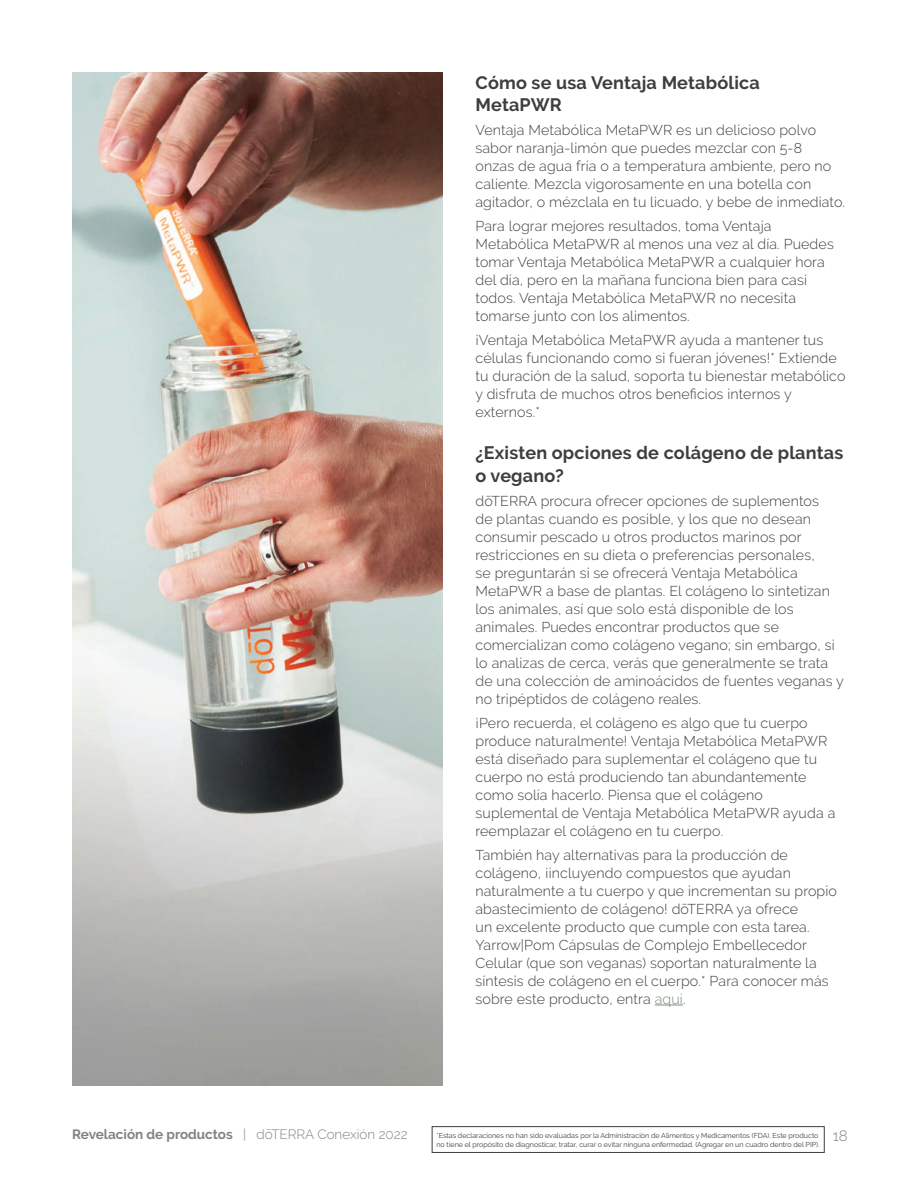
<style>
.page{position:relative;width:918px;height:1188px;background:#fff}
.page>*{position:absolute;margin:0;border:0;box-sizing:border-box;transform-origin:0 0}
.t1{font:700 18px/22.5px "Raleway";letter-spacing:.01em;color:#3e3e3f}
.t2{font:300 15px "Raleway";color:#808285}
.t3{font:300 14.25px/18px "Raleway";letter-spacing:.01em;color:#3e3e3f}
.t4{font:700 13.5px "Raleway";color:#808285}
.t5{font:7.05px/9.1px "Raleway";color:#3e3e3f}
.s1{color:#7c8d7c}
.s2{font-weight:300}
</style>
<div class="page">
<svg style="left:655px;top:1005px;width:28px;height:1px"></svg>
<img style="left:72px;top:73px;width:370px;height:1012px">
<div style="left:432px;top:1127px;width:392px;height:26px;border:1px solid #3e3e3f"></div>
<p class="t1" style="left:476px;top:71px;width:286px">Cómo se usa Ventaja Metabólica<br>MetaPWR</p>
<p class="t3" style="left:476px;top:121px;width:371px">Ventaja Metabólica MetaPWR es un delicioso polvo sabor naranja-limón que puedes mezclar con 5-8<br>onzas de agua fría o a temperatura ambiente, pero no caliente. Mezcla vigorosamente en una botella con agitador, o mézclala en tu licuado, y bebe de inmediato.</p>
<p class="t3" style="left:476px;top:217px;width:360px">Para lograr mejores resultados, toma Ventaja Metabólica MetaPWR al menos una vez al día. Puedes tomar Ventaja Metabólica MetaPWR a cualquier hora del día, pero en la mañana funciona bien para casi todos. Ventaja Metabólica MetaPWR no necesita tomarse junto con los alimentos.</p>
<p class="t3" style="left:476px;top:331px;width:372px">¡Ventaja Metabólica MetaPWR ayuda a mantener tus células funcionando como si fueran jóvenes!* Extiende tu duración de la salud, soporta tu bienestar metabólico y disfruta de muchos otros beneficios internos y externos.*</p>
<p class="t1" style="left:476px;top:442px;width:369px">¿Existen opciones de colágeno de plantas o vegano?</p>
<p class="t3" style="left:476px;top:492px;width:370px">dōTERRA procura ofrecer opciones de suplementos<br>de plantas cuando es posible, y los que no desean consumir pescado u otros productos marinos por restricciones en su dieta o preferencias personales,<br>se preguntarán si se ofrecerá Ventaja Metabólica MetaPWR a base de plantas. El colágeno lo sintetizan los animales, así que solo está disponible de los animales. Puedes encontrar productos que se comercializan como colágeno vegano; sin embargo, si lo analizas de cerca, verás que generalmente se trata de una colección de aminoácidos de fuentes veganas y no tripéptidos de colágeno reales.</p>
<p class="t3" style="left:476px;top:714px;width:361px">¡Pero recuerda, el colágeno es algo que tu cuerpo produce naturalmente! Ventaja Metabólica MetaPWR está diseñado para suplementar el colágeno que tu cuerpo no está produciendo tan abundantemente como solía hacerlo. Piensa que el colágeno suplemental de Ventaja Metabólica MetaPWR ayuda a reemplazar el colágeno en tu cuerpo.</p>
<p class="t3" style="left:476px;top:846px;width:363px">También hay alternativas para la producción de colágeno, ¡incluyendo compuestos que ayudan naturalmente a tu cuerpo y que incrementan su propio abastecimiento de colágeno! dōTERRA ya ofrece<br>un excelente producto que cumple con esta tarea.<br>Yarrow|Pom Cápsulas de Complejo Embellecedor Celular (que son veganas) soportan naturalmente la síntesis de colágeno en el cuerpo.* Para conocer más sobre este producto, entra <span class="s1">aquí</span>.</p>
<p class="t4" style="left:72px;top:1127px;width:337px">Revelación de productos <span class="s2">| dōTERRA Conexión 2022</span></p>
<p class="t2" style="left:833px;top:1127px;width:16px">18</p>
<p class="t5" style="left:436px;top:1131px;width:384px">*Estas declaraciones no han sido evaluadas por la Administración de Alimentos y Medicamentos (FDA). Este producto no tiene el propósito de diagnosticar, tratar, curar o evitar ninguna enfermedad. (Agregar en un cuadro dentro del PIP).</p>
</div>
